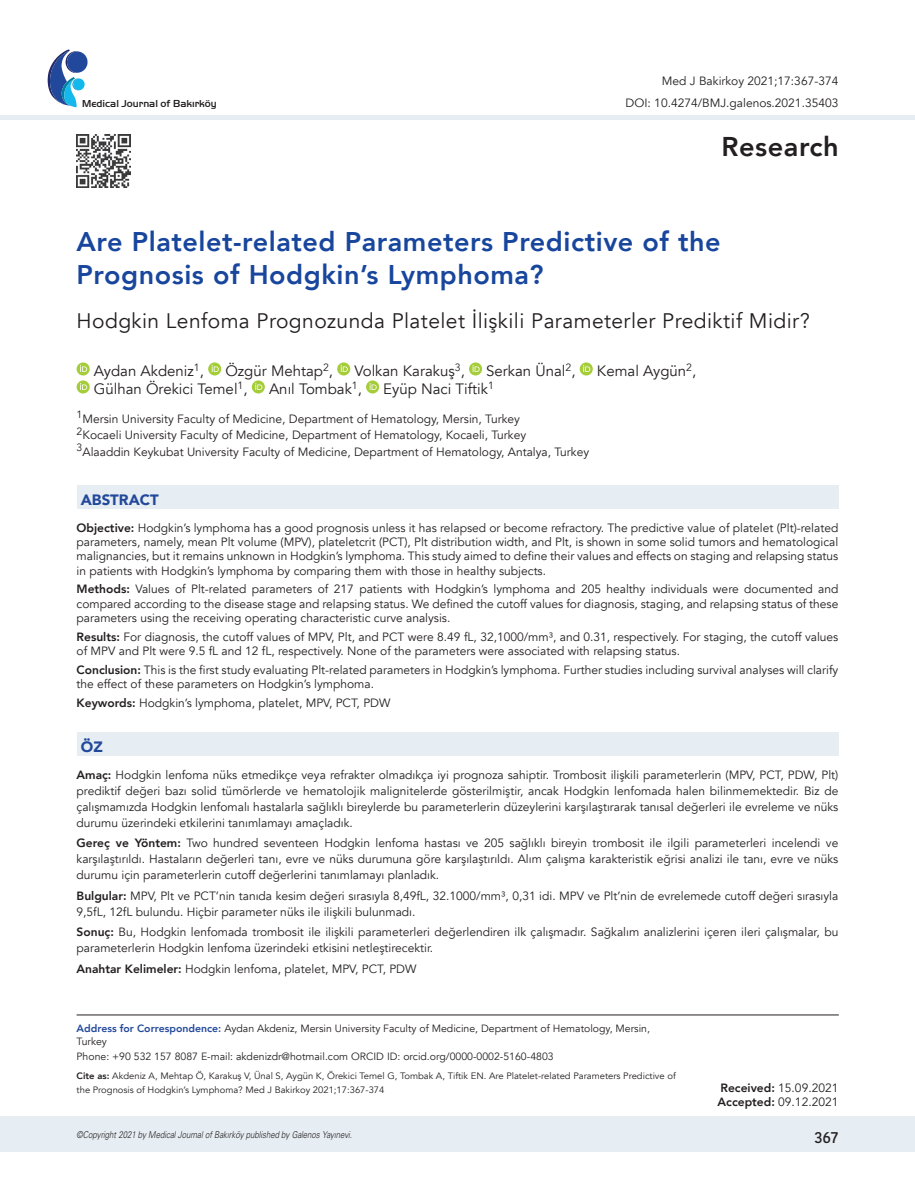
<style>
.page{position:relative;width:915px;height:1191px;background:#fff}
.page>*{position:absolute;margin:0;border:0;box-sizing:border-box;transform-origin:0 0}
.t1{font:800 27.15px "Avenir";letter-spacing:.02em;color:#231f20}
.t2{font:800 27px/32.4px "Avenir";letter-spacing:.02em;color:#18469d}
.t3{font:21px "Avenir";letter-spacing:.02em;color:#231f20}
.t4{font:500 16.5px "Kohinoor Devanagari";color:#231f20}
.t5{font:15px "Avenir";color:#231f20}
.t6{font:900 15px "Avenir";color:#22489b}
.t7{font:12px/14.4px "Avenir";color:#231f20}
.t8{font:10.5px/12.8px "Avenir";color:#231f20}
.t9{font:500 10.5px "Handel Got D";color:#231f20}
.t10{font:9.45px "Univers Light Ita Tr";letter-spacing:-.005em;color:#231f20;scale:.83 1}
.t11{font:9.3px/13.5px "Avenir";color:#231f20}
.s1{font-weight:800}
.s2{font-weight:800;color:#22489b}
</style>
<div class="page">
<div style="left:0;top:1116px;width:914px;height:35px;background:#e6edf3"></div>
<hr style="left:0;top:115px;width:914px;height:4px;background:#e6edf3">
<svg style="left:48px;top:49px;width:40px;height:58px"></svg>
<hr style="left:77px;top:1014px;width:761px;height:1px;background:#231f20">
<img style="left:77px;top:134px;width:53px;height:54px">
<div style="left:77px;top:485px;width:761px;height:24px;background:#e6edf3"></div>
<div style="left:77px;top:732px;width:761px;height:24px;background:#e6edf3"></div>
<svg style="left:77px;top:362px;width:13px;height:13px"></svg>
<svg style="left:80px;top:365px;width:7px;height:7px"></svg>
<svg style="left:208px;top:362px;width:13px;height:13px"></svg>
<svg style="left:211px;top:365px;width:8px;height:7px"></svg>
<svg style="left:337px;top:362px;width:13px;height:13px"></svg>
<svg style="left:340px;top:365px;width:7px;height:7px"></svg>
<svg style="left:469px;top:362px;width:13px;height:13px"></svg>
<svg style="left:472px;top:365px;width:7px;height:7px"></svg>
<svg style="left:579px;top:362px;width:13px;height:13px"></svg>
<svg style="left:583px;top:365px;width:7px;height:7px"></svg>
<svg style="left:77px;top:380px;width:13px;height:13px"></svg>
<svg style="left:80px;top:383px;width:7px;height:7px"></svg>
<svg style="left:252px;top:380px;width:13px;height:13px"></svg>
<svg style="left:255px;top:383px;width:7px;height:7px"></svg>
<svg style="left:366px;top:380px;width:13px;height:13px"></svg>
<svg style="left:369px;top:383px;width:7px;height:7px"></svg>
<p class="t9" style="left:82px;top:98px;width:136px">Medical Journal of Bakırköy</p>
<p class="t7" style="left:661px;top:74px;width:178px">Med J Bakirkoy 2021;17:367-374</p>
<p class="t7" style="left:625px;top:96px;width:214px">DOI: 10.4274/BMJ.galenos.2021.35403</p>
<h1 class="t1" style="left:721px;top:126px;width:119px">Research</h1>
<h2 class="t2" style="left:77px;top:226px;width:645px">Are Platelet-related Parameters Predictive of the<br>Prognosis of Hodgkin’s Lymphoma?</h2>
<h3 class="t3" style="left:77px;top:309px;width:734px">Hodgkin Lenfoma Prognozunda Platelet İlişkili Parameterler Prediktif Midir?</h3>
<p class="t5" style="left:94px;top:361px;width:112px">Aydan Akdeniz<sup>1</sup>,</p>
<p class="t5" style="left:225px;top:361px;width:109px">Özgür Mehtap<sup>2</sup>,</p>
<p class="t5" style="left:354px;top:361px;width:112px">Volkan Karakuş<sup>3</sup>,</p>
<p class="t5" style="left:486px;top:361px;width:91px">Serkan Ünal<sup>2</sup>,</p>
<p class="t5" style="left:596px;top:361px;width:101px">Kemal Aygün<sup>2</sup>,</p>
<p class="t5" style="left:94px;top:379px;width:155px">Gülhan Örekici Temel<sup>1</sup>,</p>
<p class="t5" style="left:269px;top:379px;width:94px">Anıl Tombak<sup>1</sup>,</p>
<p class="t5" style="left:383px;top:379px;width:112px">Eyüp Naci Tiftik<sup>1</sup></p>
<p class="t7" style="left:77px;top:410px;width:514px;line-height:16.5px"><sup>1</sup>Mersin University Faculty of Medicine, Department of Hematology, Mersin, Turkey<br><sup>2</sup>Kocaeli University Faculty of Medicine, Department of Hematology, Kocaeli, Turkey<br><sup>3</sup>Alaaddin Keykubat University Faculty of Medicine, Department of Hematology, Antalya, Turkey</p>
<p class="t6" style="left:81px;top:487px;width:79px">ABSTRACT</p>
<p class="t7" style="left:77px;top:520px;width:763px;text-align:justify"><span class="s1">Objective:</span> Hodgkin’s lymphoma has a good prognosis unless it has relapsed or become refractory. The predictive value of platelet (Plt)-related parameters, namely, mean Plt volume (MPV), plateletcrit (PCT), Plt distribution width, and Plt, is shown in some solid tumors and hematological malignancies, but it remains unknown in Hodgkin’s lymphoma. This study aimed to define their values and effects on staging and relapsing status in patients with Hodgkin’s lymphoma by comparing them with those in healthy subjects.</p>
<p class="t7" style="left:77px;top:582px;width:763px;text-align:justify"><span class="s1">Methods:</span> Values of Plt-related parameters of 217 patients with Hodgkin’s lymphoma and 205 healthy individuals were documented and compared according to the disease stage and relapsing status. We defined the cutoff values for diagnosis, staging, and relapsing status of these parameters using the receiving operating characteristic curve analysis.</p>
<p class="t7" style="left:77px;top:630px;width:763px"><span class="s1">Results:</span> For diagnosis, the cutoff values of MPV, Plt, and PCT were 8.49 fL, 32,1000/mm³, and 0.31, respectively. For staging, the cutoff values of MPV and Plt were 9.5 fL and 12 fL, respectively. None of the parameters were associated with relapsing status.</p>
<p class="t7" style="left:77px;top:663px;width:763px"><span class="s1">Conclusion:</span> This is the first study evaluating Plt-related parameters in Hodgkin’s lymphoma. Further studies including survival analyses will clarify the effect of these parameters on Hodgkin’s lymphoma.</p>
<p class="t7" style="left:77px;top:696px;width:315px"><span class="s1">Keywords:</span> Hodgkin’s lymphoma, platelet, MPV, PCT, PDW</p>
<p class="t6" style="left:81px;top:733px;width:23px">ÖZ</p>
<p class="t7" style="left:77px;top:766px;width:763px;line-height:16px;text-align:justify"><span class="s1">Amaç:</span> Hodgkin lenfoma nüks etmedikçe veya refrakter olmadıkça iyi prognoza sahiptir. Trombosit ilişkili parameterlerin (MPV, PCT, PDW, Plt) prediktif değeri bazı solid tümörlerde ve hematolojik malignitelerde gösterilmiştir, ancak Hodgkin lenfomada halen bilinmemektedir. Biz de çalışmamızda Hodgkin lenfomalı hastalarla sağlıklı bireylerde bu parameterlerin düzeylerini karşılaştırarak tanısal değerleri ile evreleme ve nüks durumu üzerindeki etkilerini tanımlamayı amaçladık.</p>
<p class="t7" style="left:77px;top:835px;width:763px;line-height:16px;text-align:justify"><span class="s1">Gereç ve Yöntem:</span> Two hundred seventeen Hodgkin lenfoma hastası ve 205 sağlıklı bireyin trombosit ile ilgili parameterleri incelendi ve karşılaştırıldı. Hastaların değerleri tanı, evre ve nüks durumuna göre karşılaştırıldı. Alım çalışma karakteristik eğrisi analizi ile tanı, evre ve nüks durumu için parameterlerin cutoff değerlerini tanımlamayı planladık.</p>
<p class="t7" style="left:77px;top:887px;width:763px;line-height:16px"><span class="s1">Bulgular:</span> MPV, Plt ve PCT’nin tanıda kesim değeri sırasıyla 8,49fL, 32.1000/mm³, 0,31 idi. MPV ve Plt’nin de evrelemede cutoff değeri sırasıyla<br>9,5fL, 12fL bulundu. Hiçbir parameter nüks ile ilişkili bulunmadı.</p>
<p class="t7" style="left:77px;top:924px;width:763px;line-height:16px"><span class="s1">Sonuç:</span> Bu, Hodgkin lenfomada trombosit ile ilişkili parameterleri değerlendiren ilk çalışmadır. Sağkalım analizlerini içeren ileri çalışmalar, bu parameterlerin Hodgkin lenfoma üzerindeki etkisini netleştirecektir.</p>
<p class="t7" style="left:77px;top:961px;width:341px"><span class="s1">Anahtar Kelimeler:</span> Hodgkin lenfoma, platelet, MPV, PCT, PDW</p>
<p class="t8" style="left:77px;top:1022px;width:574px"><span class="s2">Address for Correspondence:</span> Aydan Akdeniz, Mersin University Faculty of Medicine, Department of Hematology, Mersin,<br>Turkey</p>
<p class="t8" style="left:77px;top:1050px;width:478px">Phone: +90 532 157 8087 E-mail: akdenizdr@hotmail.com ORCID ID: orcid.org/0000-0002-5160-4803</p>
<p class="t11" style="left:77px;top:1069px;width:600px"><span class="s1">Cite as:</span> Akdeniz A, Mehtap Ö, Karakuş V, Ünal S, Aygün K, Örekici Temel G, Tombak A, Tiftik EN. Are Platelet-related Parameters Predictive of the Prognosis of Hodgkin’s Lymphoma? Med J Bakirkoy 2021;17:367-374</p>
<p class="t7" style="left:717px;top:1080px;width:122px"><span class="s1">Received:</span> 15.09.2021<br><span class="s1">Accepted:</span> 09.12.2021</p>
<p class="t10" style="left:77px;top:1128px;width:333px">©Copyright 2021 by Medical Journal of Bakırköy published by Galenos Yayınevi.</p>
<h3 class="t4" style="left:814px;top:1127px;width:25px">367</h3>
</div>
